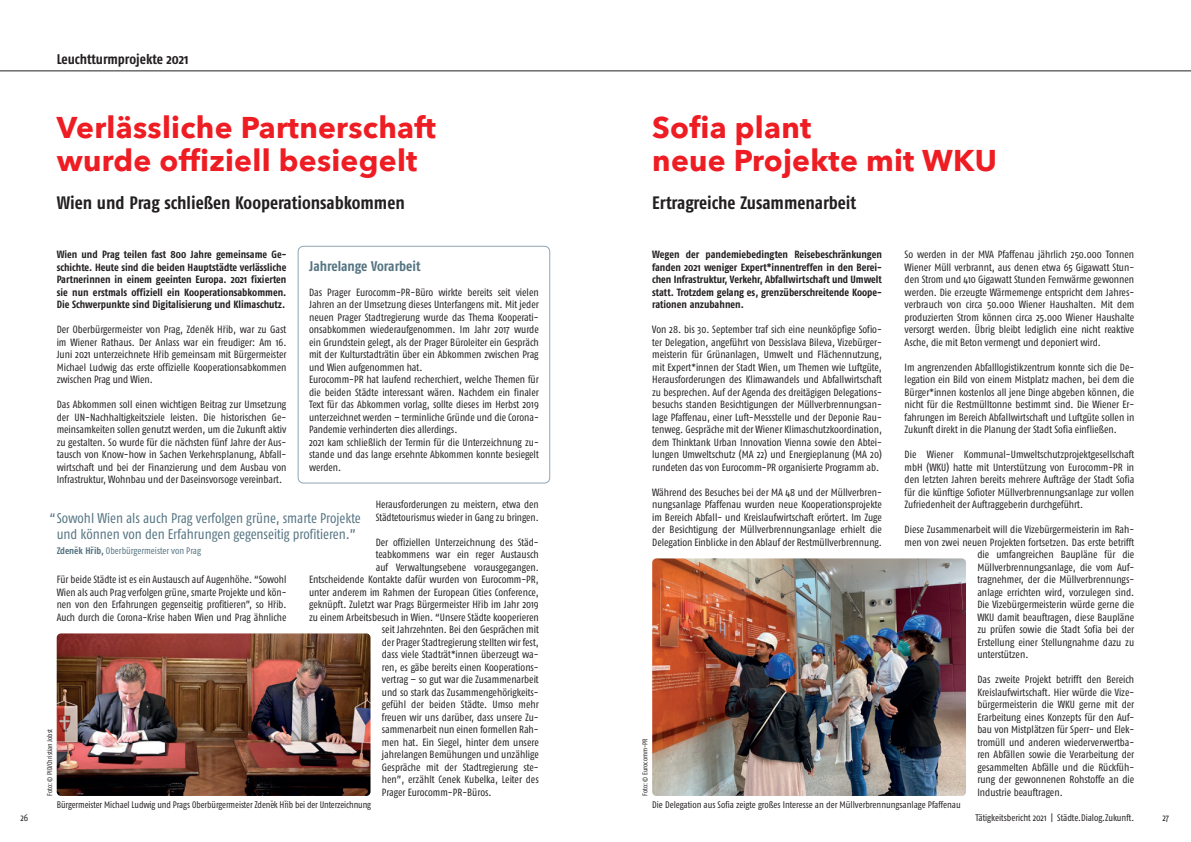
<style>
.page{position:relative;width:1191px;height:842px;background:#fff}
.page>*{position:absolute;margin:0;border:0;box-sizing:border-box;transform-origin:0 0}
.t1{font:700 30px/33px "Avenir Next";letter-spacing:.01em;color:#ee1d23}
.t2{font:700 18px "Fago Co";color:#231f20}
.t3{font:14px/16px "Fago Co";color:#557482;text-align:center}
.t4{font:700 14px "Fago Co";color:#231f20}
.t5{font:700 14px "Fago Co";color:#557482}
.t6{font:10.5px/12.5px "Fago Co";color:#231f20;text-align:justify}
.t7{font:700 10.5px/12.5px "Fago Co";color:#231f20;text-align:justify}
.t8{font:9.5px "Fago Co";letter-spacing:-.005em;color:#231f20}
.t9{font:9.5px "Fago Co";color:#557482}
.t10{font:7px "Fago Co";letter-spacing:-.005em;color:#231f20}
.s1{font-weight:700}
</style>
<div class="page">
<img style="left:652px;top:558px;width:314px;height:238px">
<img style="left:57px;top:633px;width:313px;height:163px">
<hr style="left:0;top:71px;width:1191px;height:1px;background:#231f20">
<div style="left:298px;top:246px;width:252px;height:237px;border:1px solid #8da5b1;border-radius:5px"></div>
<h3 class="t4" style="left:57px;top:51px;width:133px">Leuchtturmprojekte 2021</h3>
<h1 class="t1" style="left:57px;top:111px;width:381px">Verlässliche Partnerschaft wurde offiziell besiegelt</h1>
<h2 class="t2" style="left:57px;top:192px;width:350px">Wien und Prag schließen Kooperationsabkommen</h2>
<h1 class="t1" style="left:652px;top:111px;width:346px">Sofia plant<br>neue Projekte mit WKU</h1>
<h2 class="t2" style="left:652px;top:192px;width:206px">Ertragreiche Zusammenarbeit</h2>
<p class="t7" style="left:57px;top:248px;width:231px">Wien und Prag teilen fast 800 Jahre gemeinsame Ge&shy;schichte. Heute sind die beiden Hauptstädte verlässliche Partnerinnen in einem geeinten Europa. 2021 fixierten sie nun erstmals offiziell ein Kooperationsabkommen.<br>Die Schwerpunkte sind Digitalisierung und Klimaschutz.</p>
<p class="t6" style="left:57px;top:323px;width:231px;text-align:left">Der Oberbürgermeister von Prag, Zdene<sup>`´</sup>k Hr<sup>`´</sup>ib, war zu Gast im Wiener Rathaus. Der Anlass war ein freudiger: Am 16.<br>Juni 2021 unterzeichnete Hr<sup>`´</sup>ib gemeinsam mit Bürgermeister Michael Ludwig das erste offizielle Kooperationsabkommen zwischen Prag und Wien.</p>
<p class="t6" style="left:57px;top:398px;width:231px">Das Abkommen soll einen wichtigen Beitrag zur Umsetzung der UN-Nachhaltigkeitsziele leisten. Die historischen Ge&shy;meinsamkeiten sollen genutzt werden, um die Zukunft aktiv zu gestalten. So wurde für die nächsten fünf Jahre der Aus&shy;tausch von Know-how in Sachen Verkehrsplanung, Abfall&shy;wirtschaft und bei der Finanzierung und dem Ausbau von Infrastruktur, Wohnbau und der Daseinsvorsoge vereinbart.</p>
<p class="t7" style="left:652px;top:248px;width:231px">Wegen der pandemiebedingten Reisebeschränkungen fanden 2021 weniger Expert*innentreffen in den Berei&shy;chen Infrastruktur, Verkehr, Abfallwirtschaft und Umwelt statt. Trotzdem gelang es, grenzüberschreitende Koope&shy;rationen anzubahnen.</p>
<p class="t6" style="left:652px;top:323px;width:231px">Von 28. bis 30. September traf sich eine neunköpfige Sofio&shy;ter Delegation, angeführt von Dessislava Bileva, Vizebürger&shy;meisterin für Grünanlagen, Umwelt und Flächennutzung, mit Expert*innen der Stadt Wien, um Themen wie Luftgüte, Herausforderungen des Klimawandels und Abfallwirtschaft zu besprechen. Auf der Agenda des dreitägigen Delegations&shy;besuchs standen Besichtigungen der Müllverbrennungsan&shy;lage Pfaffenau, einer Luft-Messstelle und der Deponie Rau&shy;tenweg. Gespräche mit der Wiener Klimaschutzkoordination, dem Thinktank Urban Innovation Vienna sowie den Abtei&shy;lungen Umweltschutz (MA 22) und Energieplanung (MA 20) rundeten das von Eurocomm-PR organisierte Programm ab.</p>
<p class="t6" style="left:652px;top:486px;width:231px">Während des Besuches bei der MA 48 und der Müllverbren&shy;nungsanlage Pfaffenau wurden neue Kooperationsprojekte im Bereich Abfall- und Kreislaufwirtschaft erörtert. Im Zuge der Besichtigung der Müllverbrennungsanlage erhielt die Delegation Einblicke in den Ablauf der Restmüllverbrennung.</p>
<h3 class="t5" style="left:309px;top:258px;width:113px">Jahrelange Vorarbeit</h3>
<p class="t6" style="left:309px;top:286px;width:231px;text-align:left">Das Prager Eurocomm-PR-Büro wirkte bereits seit vielen Jahren an der Umsetzung dieses Unterfangens mit. Mit jeder neuen Prager Stadtregierung wurde das Thema Kooperati&shy;onsabkommen wiederaufgenommen. Im Jahr 2017 wurde ein Grundstein gelegt, als der Prager Büroleiter ein Gespräch mit der Kulturstadträtin über ein Abkommen zwischen Prag und Wien aufgenommen hat.<br>Eurocomm-PR hat laufend recherchiert, welche Themen für die beiden Städte interessant wären. Nachdem ein finaler Text für das Abkommen vorlag, sollte dieses im Herbst 2019 unterzeichnet werden – terminliche Gründe und die Corona-Pandemie verhinderten dies allerdings.<br>2021 kam schließlich der Termin für die Unterzeichnung zu&shy;stande und das lange ersehnte Abkommen konnte besiegelt werden.</p>
<p class="t6" style="left:376px;top:498px;width:164px">Herausforderungen zu meistern, etwa den<br>Städtetourismus wieder in Gang zu bringen.</p>
<p class="t6" style="left:376px;top:536px;width:164px">Der offiziellen Unterzeichnung des Städ-</p>
<p class="t6" style="left:376px;top:548px;width:164px">teabkommens war ein reger Austausch</p>
<p class="t6" style="left:376px;top:561px;width:163px">auf Verwaltungsebene vorausgegangen.</p>
<p class="t6" style="left:309px;top:573px;width:231px">Entscheidende Kontakte dafür wurden von Eurocomm-PR,</p>
<p class="t6" style="left:309px;top:586px;width:231px">unter anderem im Rahmen der European Cities Conference,</p>
<p class="t6" style="left:309px;top:598px;width:231px">geknüpft. Zuletzt war Prags Bürgermeister Hr<sup>`´</sup>ib im Jahr 2019</p>
<p class="t6" style="left:309px;top:611px;width:231px">zu einem Arbeitsbesuch in Wien. “Unsere Städte kooperieren</p>
<p class="t6" style="left:382px;top:623px;width:158px">seit Jahrzehnten. Bei den Gesprächen mit</p>
<p class="t6" style="left:382px;top:636px;width:158px">der Prager Stadtregierung stellten wir fest,</p>
<p class="t6" style="left:382px;top:648px;width:158px">dass viele Stadträt*innen überzeugt wa-</p>
<p class="t6" style="left:382px;top:661px;width:158px">ren, es gäbe bereits einen Kooperations-</p>
<p class="t6" style="left:382px;top:673px;width:158px">vertrag – so gut war die Zusammenarbeit</p>
<p class="t6" style="left:382px;top:686px;width:158px">und so stark das Zusammengehörigkeits-</p>
<p class="t6" style="left:382px;top:698px;width:158px">gefühl der beiden Städte. Umso mehr</p>
<p class="t6" style="left:382px;top:711px;width:158px">freuen wir uns darüber, dass unsere Zu-</p>
<p class="t6" style="left:382px;top:723px;width:158px">sammenarbeit nun einen formellen Rah-</p>
<p class="t6" style="left:382px;top:736px;width:158px">men hat. Ein Siegel, hinter dem unsere</p>
<p class="t6" style="left:382px;top:748px;width:158px">jahrelangen Bemühungen und unzählige</p>
<p class="t6" style="left:382px;top:761px;width:158px">Gespräche mit der Stadtregierung ste-</p>
<p class="t6" style="left:382px;top:773px;width:158px">hen”, erzählt Cenek Kubelka, Leiter des</p>
<p class="t6" style="left:382px;top:786px;width:109px">Prager Eurocomm-PR-Büros.</p>
<h3 class="t3" style="left:50px;top:510px;width:313px">“Sowohl Wien als auch Prag verfolgen grüne, smarte Projekte und können von den Erfahrungen gegenseitig profitieren. ”</h3>
<p class="t9" style="left:57px;top:545px;width:146px"><span class="s1">Zdene</span><sup>`´</sup><span class="s1">k Hr</span><sup>`´</sup><span class="s1">ib,</span> Oberbürgermeister von Prag</p>
<p class="t6" style="left:57px;top:573px;width:231px;text-align:left">Für beide Städte ist es ein Austausch auf Augenhöhe. “Sowohl Wien als auch Prag verfolgen grüne, smarte Projekte und kön&shy;nen von den Erfahrungen gegenseitig profitieren”, so Hr<sup>`´</sup>ib.<br>Auch durch die Corona-Krise haben Wien und Prag ähnliche</p>
<p class="t10" style="left:46px;top:796px;width:68px;rotate:-90deg">Foto: © PID/Christian Jobst</p>
<p class="t10" style="left:641px;top:796px;width:59px;rotate:-90deg">Foto: © Eurocomm-PR</p>
<p class="t6" style="left:904px;top:248px;width:231px">So werden in der MVA Pfaffenau jährlich 250.000 Tonnen Wiener Müll verbrannt, aus denen etwa 65 Gigawatt Stun&shy;den Strom und 410 Gigawatt Stunden Fernwärme gewonnen werden. Die erzeugte Wärmemenge entspricht dem Jahres&shy;verbrauch von circa 50.000 Wiener Haushalten. Mit dem produzierten Strom können circa 25.000 Wiener Haushalte versorgt werden. Übrig bleibt lediglich eine nicht reaktive Asche, die mit Beton vermengt und deponiert wird.</p>
<p class="t6" style="left:904px;top:361px;width:231px">Im angrenzenden Abfalllogistikzentrum konnte sich die De&shy;legation ein Bild von einem Mistplatz machen, bei dem die Bürger*innen kostenlos all jene Dinge abgeben können, die nicht für die Restmülltonne bestimmt sind. Die Wiener Er&shy;fahrungen im Bereich Abfallwirtschaft und Luftgüte sollen in Zukunft direkt in die Planung der Stadt Sofia einfließen.</p>
<p class="t6" style="left:904px;top:448px;width:231px">Die Wiener Kommunal-Umweltschutzprojektgesellschaft mbH (WKU) hatte mit Unterstützung von Eurocomm-PR in den letzten Jahren bereits mehrere Aufträge der Stadt Sofia für die künftige Sofioter Müllverbrennungsanlage zur vollen Zufriedenheit der Auftraggeberin durchgeführt.</p>
<p class="t6" style="left:904px;top:523px;width:231px">Diese Zusammenarbeit will die Vizebürgermeisterin im Rah-</p>
<p class="t6" style="left:904px;top:536px;width:231px">men von zwei neuen Projekten fortsetzen. Das erste betrifft</p>
<p class="t6" style="left:977px;top:548px;width:158px">die umfangreichen Baupläne für die</p>
<p class="t6" style="left:977px;top:561px;width:158px">Müllverbrennungsanlage, die vom Auf-</p>
<p class="t6" style="left:977px;top:573px;width:158px">tragnehmer, der die Müllverbrennungs-</p>
<p class="t6" style="left:977px;top:586px;width:157px">anlage errichten wird, vorzulegen sind.</p>
<p class="t6" style="left:977px;top:598px;width:158px">Die Vizebürgermeisterin würde gerne die</p>
<p class="t6" style="left:977px;top:611px;width:158px">WKU damit beauftragen, diese Baupläne</p>
<p class="t6" style="left:977px;top:623px;width:158px">zu prüfen sowie die Stadt Sofia bei der</p>
<p class="t6" style="left:977px;top:636px;width:158px">Erstellung einer Stellungnahme dazu zu</p>
<p class="t6" style="left:977px;top:648px;width:51px">unterstützen.</p>
<p class="t6" style="left:977px;top:673px;width:158px">Das zweite Projekt betrifft den Bereich Kreislaufwirtschaft. Hier würde die Vize&shy;bürgermeisterin die WKU gerne mit der Erarbeitung eines Konzepts für den Auf&shy;bau von Mistplätzen für Sperr- und Elek&shy;tromüll und anderen wiederverwertba&shy;ren Abfällen sowie die Verarbeitung der gesammelten Abfälle und die Rückfüh&shy;rung der gewonnenen Rohstoffe an die Industrie beauftragen.</p>
<p class="t8" style="left:57px;top:800px;width:316px">Bürgermeister Michael Ludwig und Prags Oberbürgermeister Zdene<sup>`´</sup>k Hr<sup>`´</sup>ib bei der Unterzeichnung</p>
<p class="t8" style="left:652px;top:800px;width:310px">Die Delegation aus Sofia zeigte großes Interesse an der Müllverbrennungsanlage Pfaffenau</p>
<p class="t8" style="left:21px;top:812px;width:9px">26</p>
<p class="t8" style="left:975px;top:812px;width:160px">Tätigkeitsbericht 2021 | Städte.Dialog.Zukunft.</p>
<p class="t8" style="left:1162px;top:812px;width:8px">27</p>
</div>
